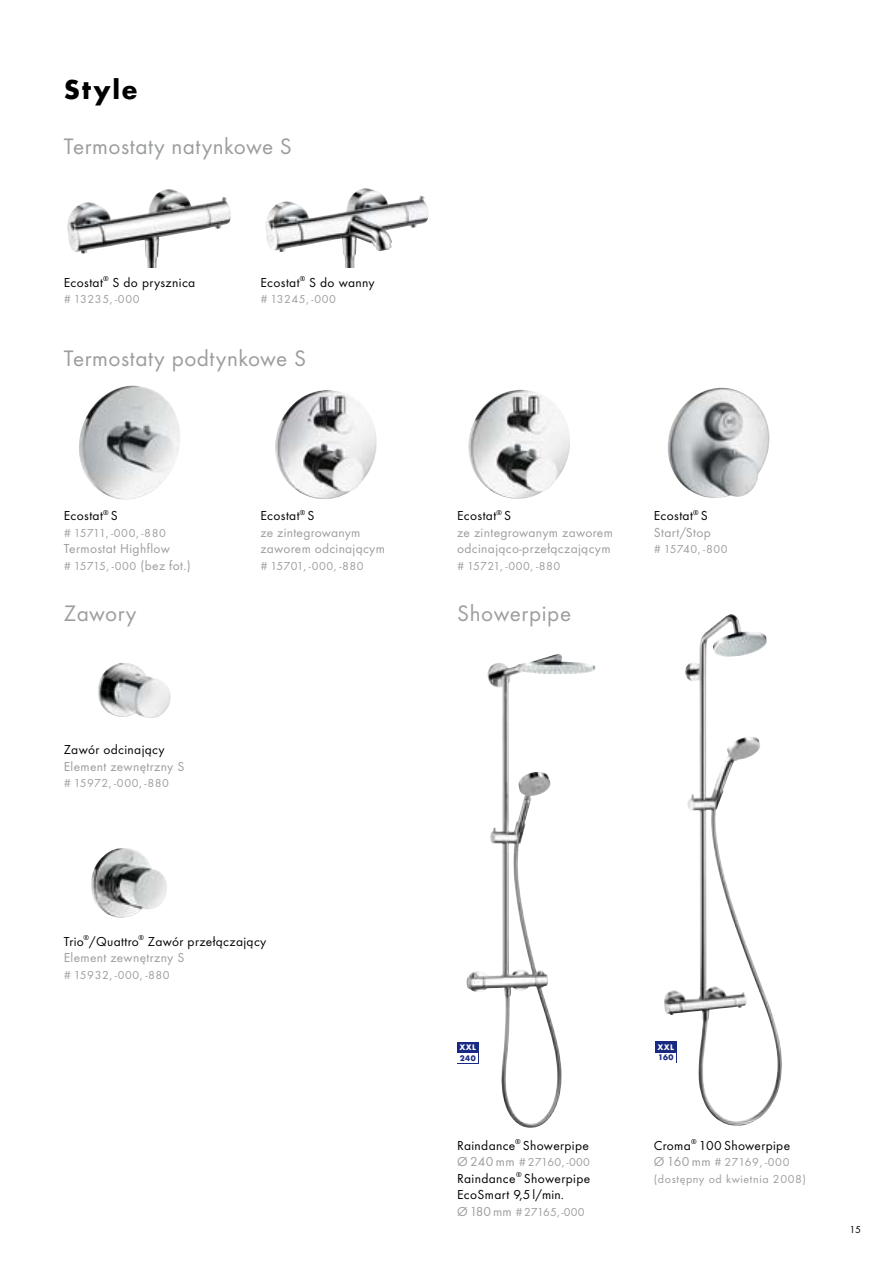
<style>
.page{position:relative;width:893px;height:1263px;background:#fff}
.page>*{position:absolute;margin:0;border:0;box-sizing:border-box;transform-origin:0 0}
.t1{font:700 28.5px "Futura TOT";letter-spacing:.06em;color:#000}
.t2{font:23.25px "Futura TOT Boo";letter-spacing:.02em;color:#9b9d9e}
.t3{font:13.5px/16.5px "Futura TOT Boo";letter-spacing:.025em;color:#000}
.t4{font:13.5px/16.5px "Futura TOT Boo";letter-spacing:.025em;color:#9b9d9e}
.t5{font:12px/16.5px "Futura TOT Boo";letter-spacing:.05em;color:#9b9d9e}
.t6{font:12px "Futura TOT Boo";letter-spacing:-.015em;color:#9b9d9e}
.t7{font:12px "Futura TOT Boo";letter-spacing:.01em;color:#9b9d9e}
.t8{font:12px "Futura TOT Boo";letter-spacing:-.005em;color:#9b9d9e}
.t9{font:10.5px "Futura TOT Boo";color:#000}
.t10{font:700 8.4px "Futura TOT";letter-spacing:.045em;color:#fff}
.t11{font:700 8.4px "Futura TOT";letter-spacing:.05em;color:#172982}
.s1{font-size:13.5px}
.s2{color:#000}
.s3{color:#9b9d9e}
</style>
<div class="page">
<img style="left:79px;top:386px;width:101px;height:114px">
<img style="left:275px;top:390px;width:102px;height:110px">
<img style="left:91px;top:848px;width:76px;height:70px">
<img style="left:98px;top:663px;width:73px;height:55px">
<div style="left:457px;top:1042px;width:21px;height:21px;background:#172982"></div>
<div style="left:458px;top:1053px;width:20px;height:9px;background:#fff"></div>
<img style="left:466px;top:654px;width:130px;height:474px">
<img style="left:67px;top:189px;width:164px;height:79px">
<img style="left:265px;top:188px;width:164px;height:80px">
<img style="left:664px;top:614px;width:118px;height:512px">
<div style="left:655px;top:1041px;width:21px;height:22px;background:#172982"></div>
<div style="left:656px;top:1053px;width:20px;height:9px;background:#fff"></div>
<img style="left:468px;top:389px;width:102px;height:110px">
<img style="left:668px;top:388px;width:101px;height:110px">
<h1 class="t1" style="left:64px;top:72px;width:76px">Style</h1>
<h2 class="t2" style="left:64px;top:132px;width:229px">Termostaty natynkowe S</h2>
<p class="t3" style="left:64px;top:274px;width:133px">Ecostat<sup>®</sup> S do prysznica</p>
<p class="t5" style="left:64px;top:291px;width:77px"># 13235, -000</p>
<p class="t3" style="left:260px;top:274px;width:116px">Ecostat<sup>®</sup> S do wanny</p>
<p class="t5" style="left:260px;top:291px;width:77px"># 13245, -000</p>
<h2 class="t2" style="left:64px;top:345px;width:244px">Termostaty podtynkowe S</h2>
<p class="t3" style="left:64px;top:508px;width:55px">Ecostat<sup>®</sup> S</p>
<p class="t5" style="left:64px;top:525px;width:104px"># 15711, -000, -880</p>
<p class="t4" style="left:64px;top:541px;width:108px">Termostat Highflow</p>
<p class="t6" style="left:64px;top:559px;width:129px"># 15715, -000 <span class="s1">(bez fot.)</span></p>
<p class="t4" style="left:260px;top:508px;width:126px"><span class="s2">Ecostat</span><sup>®</sup> <span class="s2">S<br></span>ze zintegrowanym zaworem odcinającym</p>
<p class="t5" style="left:260px;top:558px;width:105px"># 15701, -000, -880</p>
<p class="t4" style="left:457px;top:508px;width:157px"><span class="s2">Ecostat</span><sup>®</sup> <span class="s2">S<br></span>ze zintegrowanym zaworem odcinająco-przełączającym</p>
<p class="t5" style="left:457px;top:558px;width:105px"># 15721, -000, -880</p>
<h2 class="t2" style="left:64px;top:600px;width:74px">Zawory</h2>
<h2 class="t2" style="left:457px;top:600px;width:116px">Showerpipe</h2>
<p class="t4" style="left:654px;top:508px;width:59px"><span class="s2">Ecostat</span><sup>®</sup> <span class="s2">S<br></span>Start/Stop</p>
<p class="t5" style="left:654px;top:541px;width:75px"># 15740, -800</p>
<p class="t3" style="left:64px;top:741px;width:102px">Zawór odcinający</p>
<p class="t4" style="left:64px;top:758px;width:122px">Element zewnętrzny S</p>
<p class="t5" style="left:64px;top:775px;width:107px"># 15972, -000, -880</p>
<p class="t3" style="left:64px;top:933px;width:204px">Trio<sup>®</sup>/Quattro<sup>®</sup> Zawór przełączający<br><span class="s3">Element zewnętrzny S</span></p>
<p class="t5" style="left:64px;top:966px;width:107px"># 15932, -000, -880</p>
<p class="t10" style="left:459px;top:1042px;width:18px">XXL</p>
<p class="t11" style="left:460px;top:1052px;width:17px">240</p>
<p class="t3" style="left:457px;top:1137px;width:133px">Raindance<sup>®</sup> Showerpipe</p>
<p class="t7" style="left:457px;top:1155px;width:134px"><span class="s1">Ø 240 mm</span> # 27160, -000</p>
<p class="t3" style="left:457px;top:1170px;width:135px">Raindance<sup>®</sup> Showerpipe<br>EcoSmart 9,5 l/min.</p>
<p class="t8" style="left:457px;top:1205px;width:129px"><span class="s1">Ø180mm</span> #27165, -000</p>
<p class="t10" style="left:658px;top:1042px;width:18px">XXL</p>
<p class="t11" style="left:658px;top:1052px;width:17px">160</p>
<p class="t3" style="left:654px;top:1137px;width:138px">Croma<sup>®</sup> 100 Showerpipe</p>
<p class="t5" style="left:654px;top:1154px;width:154px"><span class="s1">Ø 160 mm</span> # 27169, -000 (dostępny od kwietnia 2008)</p>
<p class="t9" style="left:849px;top:1223px;width:13px">15</p>
</div>
